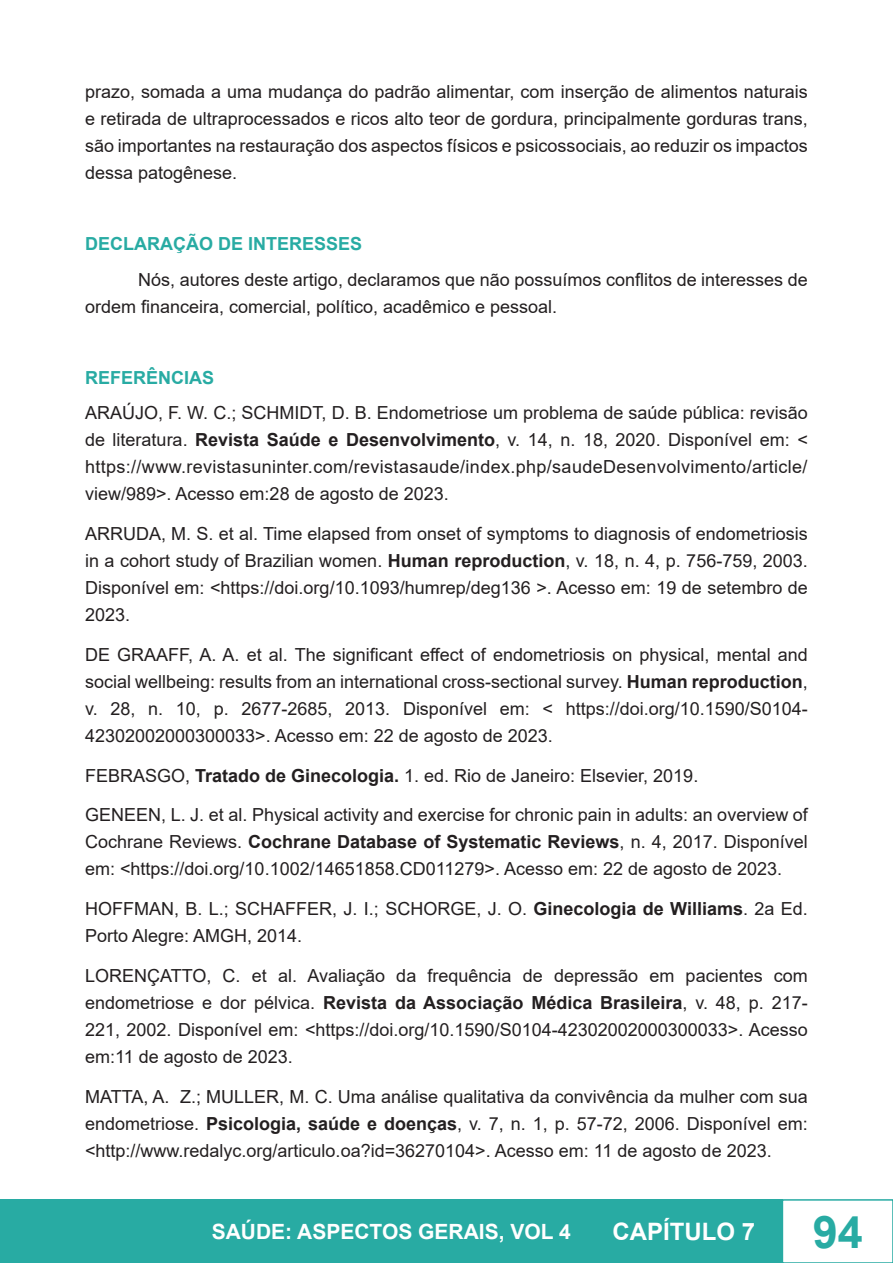
<style>
.page{position:relative;width:893px;height:1263px;background:#fff}
.page>*{position:absolute;margin:0;border:0;box-sizing:border-box;transform-origin:0 0}
.t1{font:700 45px "Arial";color:#28aba3}
.t2{font:700 24px "Arial";color:#fff}
.t3{font:700 21px "Arial";color:#fff}
.t4{font:18px/27px "Arial";color:#231f20;text-align:justify}
.Heading_1{font:700 18px "Arial";color:#28aba3}
.s1{font-weight:700}
</style>
<div class="page">
<div style="left:0;top:1200px;width:782px;height:63px;background:#28aba3"></div>
<div style="left:782px;top:1199px;width:111px;height:64px;border:2px solid #28aba3"></div>
<p class="t4" style="left:85px;top:78px;width:724px">prazo, somada a uma mudança do padrão alimentar, com inserção de alimentos naturais e retirada de ultraprocessados e ricos alto teor de gordura, principalmente gorduras trans, são importantes na restauração dos aspectos físicos e psicossociais, ao reduzir os impactos dessa patogênese.</p>
<p class="Heading_1" style="left:85px;top:231px;width:279px">DECLARAÇÃO DE INTERESSES</p>
<p class="t4" style="left:85px;top:266px;width:724px;text-indent:53px">Nós, autores deste artigo, declaramos que não possuímos conflitos de interesses de ordem financeira, comercial, político, acadêmico e pessoal.</p>
<p class="Heading_1" style="left:85px;top:365px;width:131px">REFERÊNCIAS</p>
<p class="t4" style="left:85px;top:399px;width:724px">ARAÚJO, F. W. C.; SCHMIDT, D. B. Endometriose um problema de saúde pública: revisão de literatura. <span class="s1">Revista Saúde e Desenvolvimento</span>, v. 14, n. 18, 2020. Disponível em: &lt; https://www.revistasuninter.com/revistasaude/index.php/saudeDesenvolvimento/article/ view/989&gt;. Acesso em:28 de agosto de 2023.</p>
<p class="t4" style="left:85px;top:520px;width:724px">ARRUDA, M. S. et al. Time elapsed from onset of symptoms to diagnosis of endometriosis in a cohort study of Brazilian women. <span class="s1">Human reproduction</span>, v. 18, n. 4, p. 756-759, 2003.<br>Disponível em: &lt;https://doi.org/10.1093/humrep/deg136 &gt;. Acesso em: 19 de setembro de 2023.</p>
<p class="t4" style="left:85px;top:641px;width:724px">DE GRAAFF, A. A. et al. The significant effect of endometriosis on physical, mental and social wellbeing: results from an international cross-sectional survey. <span class="s1">Human reproduction</span>, v. 28, n. 10, p. 2677-2685, 2013. Disponível em: &lt; https://doi.org/10.1590/S0104- 42302002000300033&gt;. Acesso em: 22 de agosto de 2023.</p>
<p class="t4" style="left:85px;top:762px;width:615px">FEBRASGO, <span class="s1">Tratado de Ginecologia.</span> 1. ed. Rio de Janeiro: Elsevier, 2019.</p>
<p class="t4" style="left:85px;top:801px;width:724px">GENEEN, L. J. et al. Physical activity and exercise for chronic pain in adults: an overview of Cochrane Reviews. <span class="s1">Cochrane Database of Systematic Reviews</span>, n. 4, 2017. Disponível em: &lt;https://doi.org/10.1002/14651858.CD011279&gt;. Acesso em: 22 de agosto de 2023.</p>
<p class="t4" style="left:85px;top:895px;width:724px">HOFFMAN, B. L.; SCHAFFER, J. I.; SCHORGE, J. O. <span class="s1">Ginecologia de Williams</span>. 2a Ed.<br>Porto Alegre: AMGH, 2014.</p>
<p class="t4" style="left:85px;top:962px;width:724px">LORENÇATTO, C. et al. Avaliação da frequência de depressão em pacientes com endometriose e dor pélvica. <span class="s1">Revista da Associação Médica Brasileira</span>, v. 48, p. 217- 221, 2002. Disponível em: &lt;https://doi.org/10.1590/S0104-42302002000300033&gt;. Acesso em:11 de agosto de 2023.</p>
<p class="t4" style="left:85px;top:1083px;width:724px">MATTA, A. Z.; MULLER, M. C. Uma análise qualitativa da convivência da mulher com sua endometriose. <span class="s1">Psicologia, saúde e doenças</span>, v. 7, n. 1, p. 57-72, 2006. Disponível em: &lt;http://www.redalyc.org/articulo.oa?id=36270104&gt;. Acesso em: 11 de agosto de 2023.</p>
<p class="t3" style="left:212px;top:1217px;width:361px">SAÚDE: ASPECTOS GERAIS, VOL 4</p>
<h2 class="t2" style="left:612px;top:1215px;width:144px">CAPÍTULO 7</h2>
<h1 class="t1" style="left:813px;top:1200px;width:52px">94</h1>
</div>
